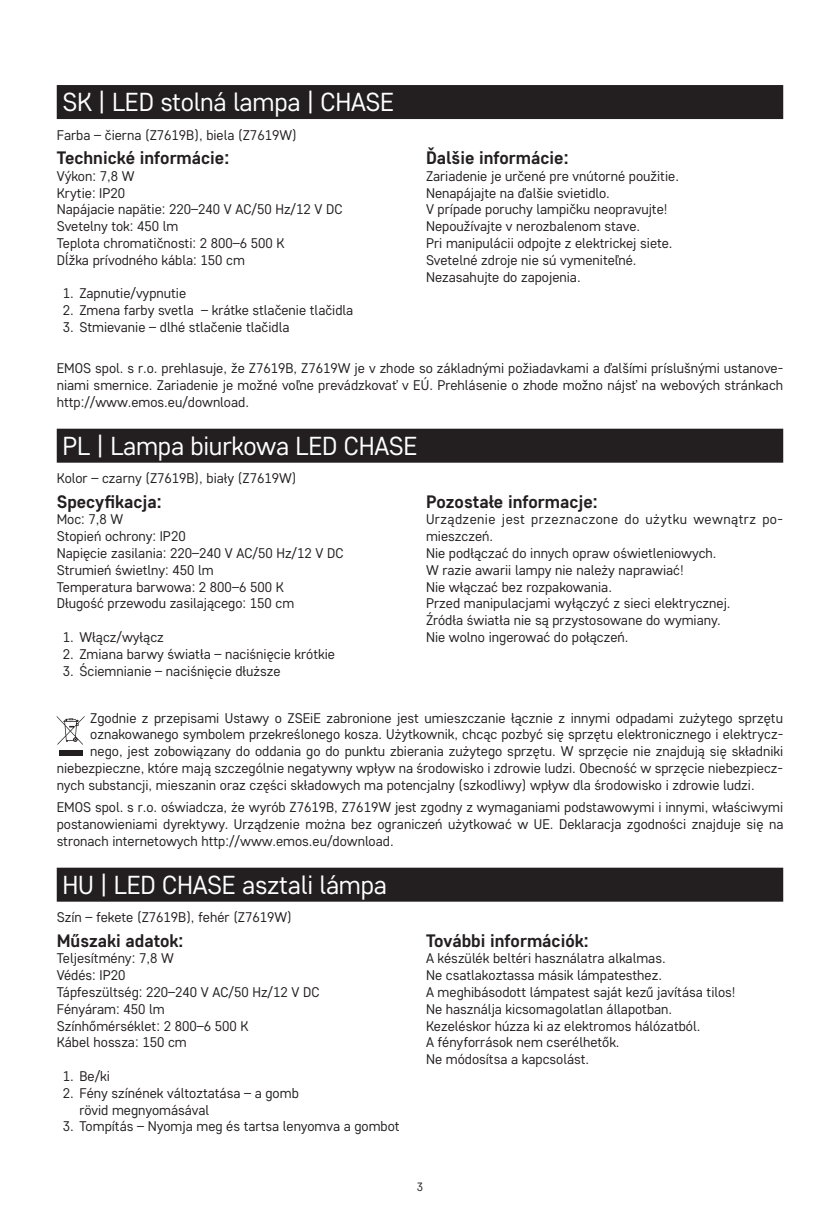
<style>
.page{position:relative;width:840px;height:1219px;background:#fff}
.page>*{position:absolute;margin:0;border:0;box-sizing:border-box;transform-origin:0 0}
.t1{font:26px "Core Sans D35";letter-spacing:-.01em;color:#fff}
.t2{font:700 18px "Core Sans D55";color:#231f20}
.t3{font:14px/16.8px "Core Sans D35";color:#231f20}
.t4{font:12px "Core Sans D35";color:#231f20}
</style>
<div class="page">
<div style="left:57px;top:85px;width:725px;height:34px;background:#231f20"></div>
<div style="left:57px;top:429px;width:725px;height:34px;background:#231f20"></div>
<div style="left:57px;top:868px;width:725px;height:34px;background:#231f20"></div>
<svg style="left:57px;top:716px;width:27px;height:29px"></svg>
<div style="left:59px;top:750px;width:23px;height:6px;background:#231f20"></div>
<h1 class="t1" style="left:62px;top:86px;width:333px">SK | LED stolná lampa | CHASE</h1>
<p class="t3" style="left:57px;top:126px;width:241px">Farba – čierna (Z7619B), biela (Z7619W)</p>
<p class="t2" style="left:57px;top:146px;width:174px">Technické informácie:</p>
<p class="t3" style="left:57px;top:167px;width:287px">Výkon: 7,8 W<br>Krytie: IP20<br>Napájacie napätie: 220–240 V AC/50 Hz/12 V DC<br>Svetelny tok: 450 lm<br>Teplota chromatičnosti: 2 800–6 500 K<br>Dĺžka prívodného kábla: 150 cm</p>
<p class="t3" style="left:63px;top:285px;width:125px">1. Zapnutie/vypnutie</p>
<p class="t3" style="left:63px;top:301px;width:292px">2. Zmena farby svetla – krátke stlačenie tlačidla</p>
<p class="t3" style="left:63px;top:318px;width:228px">3. Stmievanie – dlhé stlačenie tlačidla</p>
<p class="t2" style="left:426px;top:146px;width:144px">Ďalšie informácie:</p>
<p class="t3" style="left:426px;top:167px;width:254px">Zariadenie je určené pre vnútorné použitie.<br>Nenapájajte na ďalšie svietidlo.<br>V prípade poruchy lampičku neopravujte!<br>Nepoužívajte v nerozbalenom stave.<br>Pri manipulácii odpojte z elektrickej siete.<br>Svetelné zdroje nie sú vymeniteľné.<br>Nezasahujte do zapojenia.</p>
<p class="t3" style="left:57px;top:359px;width:727px;text-align:justify">EMOS spol. s r.o. prehlasuje, že Z7619B, Z7619W je v zhode so základnými požiadavkami a ďalšími príslušnými ustanove&shy;niami smernice. Zariadenie je možné voľne prevádzkovať v EÚ. Prehlásenie o zhode možno nájsť na webových stránkach http://www.emos.eu/download.</p>
<h1 class="t1" style="left:62px;top:429px;width:356px">PL | Lampa biurkowa LED CHASE</h1>
<p class="t3" style="left:57px;top:469px;width:241px">Kolor – czarny (Z7619B), biały (Z7619W)</p>
<p class="t2" style="left:57px;top:490px;width:106px">Specyfikacja:</p>
<p class="t3" style="left:57px;top:511px;width:288px">Moc: 7,8 W<br>Stopień ochrony: IP20<br>Napięcie zasilania: 220–240 V AC/50 Hz/12 V DC<br>Strumień świetlny: 450 lm<br>Temperatura barwowa: 2 800–6 500 K<br>Długość przewodu zasilającego: 150 cm</p>
<p class="t3" style="left:63px;top:628px;width:103px">1. Włącz/wyłącz</p>
<p class="t3" style="left:63px;top:645px;width:273px">2. Zmiana barwy światła – naciśnięcie krótkie</p>
<p class="t3" style="left:63px;top:662px;width:219px">3. Ściemnianie – naciśnięcie dłuższe</p>
<p class="t2" style="left:426px;top:490px;width:173px">Pozostałe informacje:</p>
<p class="t3" style="left:426px;top:511px;width:358px">Urządzenie jest przeznaczone do użytku wewnątrz po&shy;mieszczeń.<br>Nie podłączać do innych opraw oświetleniowych.<br>W razie awarii lampy nie należy naprawiać!<br>Nie włączać bez rozpakowania.<br>Przed manipulacjami wyłączyć z sieci elektrycznej.<br>Źródła światła nie są przystosowane do wymiany.<br>Nie wolno ingerować do połączeń.</p>
<p class="t3" style="left:90px;top:709px;width:694px">Zgodnie z przepisami Ustawy o ZSEiE zabronione jest umieszczanie łącznie z innymi odpadami zużytego sprzętu</p>
<p class="t3" style="left:90px;top:726px;width:694px">oznakowanego symbolem przekreślonego kosza. Użytkownik, chcąc pozbyć się sprzętu elektronicznego i elektrycz-</p>
<p class="t3" style="left:90px;top:742px;width:694px">nego, jest zobowiązany do oddania go do punktu zbierania zużytego sprzętu. W sprzęcie nie znajdują się składniki</p>
<p class="t3" style="left:57px;top:759px;width:727px">niebezpieczne, które mają szczególnie negatywny wpływ na środowisko i zdrowie ludzi. Obecność w sprzęcie niebezpiecz-</p>
<p class="t3" style="left:57px;top:776px;width:699px">nych substancji, mieszanin oraz części składowych ma potencjalny (szkodliwy) wpływ dla środowisko i zdrowie ludzi.</p>
<p class="t3" style="left:57px;top:798px;width:727px;text-align:justify">EMOS spol. s r.o. oświadcza, że wyrób Z7619B, Z7619W jest zgodny z wymaganiami podstawowymi i innymi, właściwymi postanowieniami dyrektywy. Urządzenie można bez ograniczeń użytkować w UE. Deklaracja zgodności znajduje się na stronach internetowych http://www.emos.eu/download.</p>
<h1 class="t1" style="left:62px;top:868px;width:326px">HU | LED CHASE asztali lámpa</h1>
<p class="t3" style="left:57px;top:908px;width:236px">Szín – fekete (Z7619B), fehér (Z7619W)</p>
<p class="t2" style="left:57px;top:928px;width:128px">Műszaki adatok:</p>
<p class="t3" style="left:57px;top:950px;width:264px">Teljesítmény: 7,8 W<br>Védés: IP20<br>Tápfeszültség: 220–240 V AC/50 Hz/12 V DC<br>Fényáram: 450 lm<br>Színhőmérséklet: 2 800–6 500 K<br>Kábel hossza: 150 cm</p>
<p class="t3" style="left:63px;top:1067px;width:49px">1. Be/ki</p>
<p class="t3" style="left:79px;top:1084px;width:221px;text-indent:-17px">2. Fény színének változtatása – a gomb rövid megnyomásával</p>
<p class="t3" style="left:63px;top:1118px;width:338px">3. Tompítás – Nyomja meg és tartsa lenyomva a gombot</p>
<p class="t2" style="left:426px;top:928px;width:164px">További információk:</p>
<p class="t3" style="left:426px;top:950px;width:311px">A készülék beltéri használatra alkalmas.<br>Ne csatlakoztassa másik lámpatesthez.<br>A meghibásodott lámpatest saját kezű javítása tilos!<br>Ne használja kicsomagolatlan állapotban.<br>Kezeléskor húzza ki az elektromos hálózatból.<br>A fényforrások nem cserélhetők.<br>Ne módosítsa a kapcsolást.</p>
<p class="t4" style="left:416px;top:1179px;width:8px">3</p>
</div>
